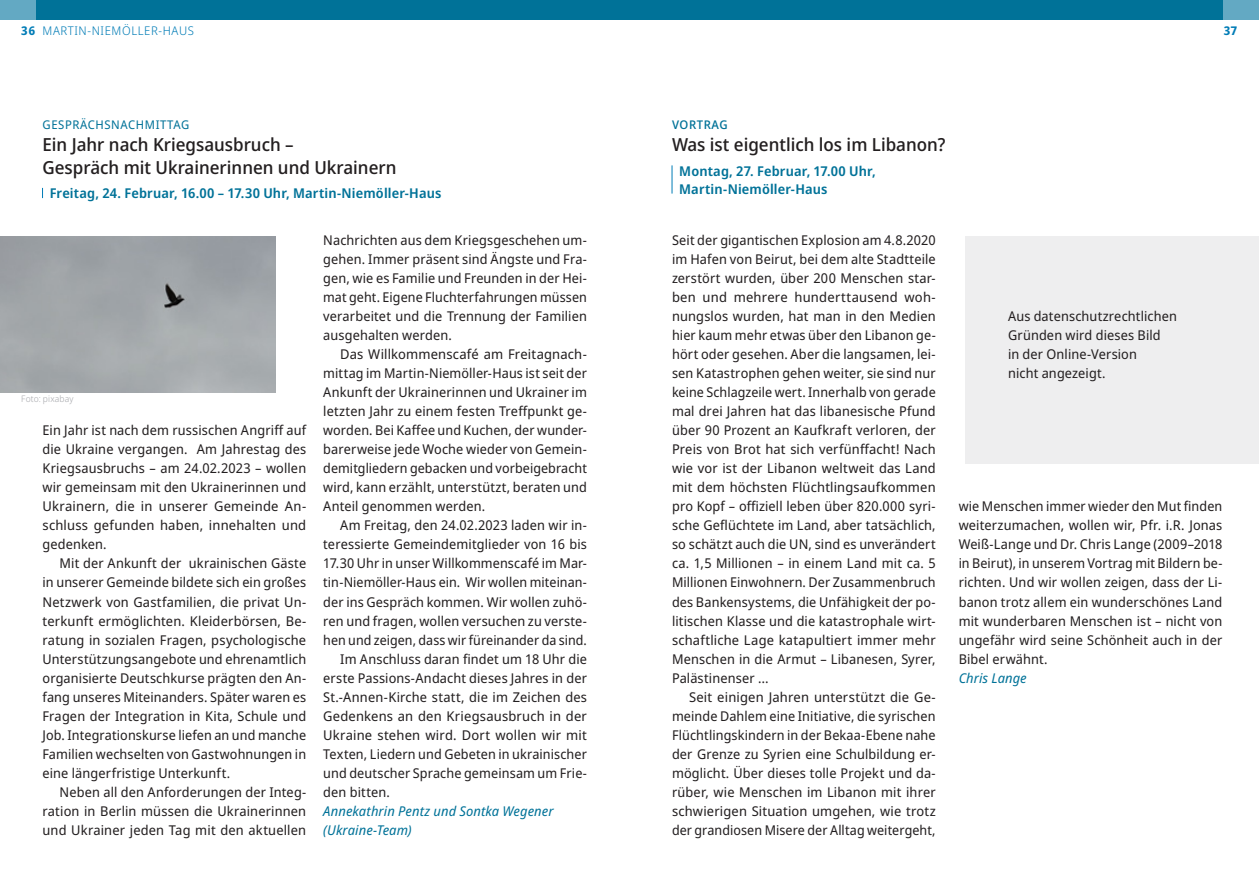
<style>
.page{position:relative;width:1259px;height:893px;background:#fff}
.page>*{position:absolute;margin:0;border:0;box-sizing:border-box;transform-origin:0 0}
.ÜberschirftKlein{font:500 18px/22.5px "Noto Sans Display";color:#231f20}
.Fließtext_Einzug{font:13.5px/19px "Noto Sans Display";letter-spacing:.01em;color:#231f20;text-align:justify}
.Fließt{font:13.5px/19px "Noto Sans Display";letter-spacing:.01em;color:#231f20;text-align:justify}
.Zeit_Ort{font:600 13.5px/18px "Noto Sans Display";letter-spacing:.01em;color:#007298}
.Autoren{font:italic 13.5px/19px "Noto Sans Display";letter-spacing:.01em;color:#007298}
.Fließt-2{font:italic 13.5px "Noto Sans Display";letter-spacing:.005em;color:#007298}
.Rubrik{font:300 12px "Noto Sans Display";letter-spacing:.05em;color:#007cb6}
.Dachzeile{font:12px "Noto Sans Display";letter-spacing:.05em;color:#007298}
.Dachzeile-2{font:500 12px "Noto Sans Display";letter-spacing:.05em;color:#007298}
.Rubrik-2{font:700 12px "Noto Sans Display";color:#007cb6}
.Quellen{font:300 9px "Noto Sans Display";letter-spacing:.015em;color:#a8a9ad}
</style>
<div class="page">
<div style="left:966px;top:236px;width:293px;height:227px;background:#eeeeef"></div>
<div style="left:34px;top:0;width:1191px;height:19px;background:#007298"></div>
<div style="left:0;top:0;width:35px;height:19px;background:#63a9c3"></div>
<div style="left:1223px;top:0;width:36px;height:19px;background:#63a9c3"></div>
<svg style="left:671px;top:165px;width:1px;height:29px"></svg>
<img style="left:0;top:236px;width:275px;height:156px">
<p class="Rubrik-2" style="left:21px;top:22px;width:15px">36</p>
<p class="Rubrik" style="left:43px;top:22px;width:153px">MARTIN-NIEMÖLLER-HAUS</p>
<p class="Rubrik-2" style="left:1223px;top:22px;width:15px">37</p>
<p class="Dachzeile" style="left:43px;top:116px;width:148px">GESPRÄCHSNACHMITTAG</p>
<p class="ÜberschirftKlein" style="left:43px;top:134px;width:355px">Ein Jahr nach Kriegsausbruch –<br>Gespräch mit Ukrainerinnen und Ukrainern</p>
<p class="Zeit_Ort" style="left:50px;top:184px;width:393px">Freitag, 24. Februar, 16.00 – 17.30 Uhr, Martin-Niemöller-Haus</p>
<p class="Fließtext_Einzug" style="left:323px;top:230px;width:265px">Nachrichten aus dem Kriegsgeschehen um&shy;gehen. Immer präsent sind Ängste und Fra&shy;gen, wie es Familie und Freunden in der Hei&shy;mat geht. Eigene Fluchterfahrungen müssen verarbeitet und die Trennung der Familien ausgehalten werden.</p>
<p class="Fließtext_Einzug" style="left:323px;top:345px;width:265px;text-indent:17px">Das Willkommenscafé am Freitagnach&shy;mittag im Martin-Niemöller-Haus ist seit der Ankunft der Ukrainerinnen und Ukrainer im letzten Jahr zu einem festen Treffpunkt ge&shy;worden. Bei Kaffee und Kuchen, der wunder&shy;barerweise jede Woche wieder von Gemein&shy;demitgliedern gebacken und vorbeigebracht wird, kann erzählt, unterstützt, beraten und Anteil genommen werden.</p>
<p class="Fließtext_Einzug" style="left:323px;top:516px;width:265px;text-indent:17px">Am Freitag, den 24.02.2023 laden wir in&shy;teressierte Gemeindemitglieder von 16 bis 17.30 Uhr in unser Willkommenscafé im Mar&shy;tin-Niemöller-Haus ein. Wir wollen miteinan&shy;der ins Gespräch kommen. Wir wollen zuhö&shy;ren und fragen, wollen versuchen zu verste&shy;hen und zeigen, dass wir füreinander da sind.</p>
<p class="Fließtext_Einzug" style="left:323px;top:649px;width:265px;text-indent:17px">Im Anschluss daran findet um 18 Uhr die erste Passions-Andacht dieses Jahres in der St.-Annen-Kirche statt, die im Zeichen des Gedenkens an den Kriegsausbruch in der Ukraine stehen wird. Dort wollen wir mit Texten, Liedern und Gebeten in ukrainischer und deutscher Sprache gemeinsam um Frie&shy;den bitten.</p>
<p class="Autoren" style="left:323px;top:802px;width:232px">Annekathrin Pentz und Sontka Wegener (Ukraine-Team)</p>
<p class="Quellen" style="left:21px;top:392px;width:54px">Foto: pixabay</p>
<p class="Fließt" style="left:43px;top:421px;width:265px">Ein Jahr ist nach dem russischen Angriff auf die Ukraine vergangen. Am Jahrestag des Kriegsausbruchs – am 24.02.2023 – wollen wir gemeinsam mit den Ukrainerinnen und Ukrainern, die in unserer Gemeinde An&shy;schluss gefunden haben, innehalten und gedenken.</p>
<p class="Fließtext_Einzug" style="left:43px;top:554px;width:265px;text-indent:17px">Mit der Ankunft der ukrainischen Gäste in unserer Gemeinde bildete sich ein großes Netzwerk von Gastfamilien, die privat Un&shy;terkunft ermöglichten. Kleiderbörsen, Be&shy;ratung in sozialen Fragen, psychologische Unterstützungsangebote und ehrenamtlich organisierte Deutschkurse prägten den An&shy;fang unseres Miteinanders. Später waren es Fragen der Integration in Kita, Schule und Job. Integrationskurse liefen an und manche Familien wechselten von Gastwohnungen in eine längerfristige Unterkunft.</p>
<p class="Fließtext_Einzug" style="left:43px;top:783px;width:265px;text-indent:17px">Neben all den Anforderungen der Integ&shy;ration in Berlin müssen die Ukrainerinnen und Ukrainer jeden Tag mit den aktuellen</p>
<p class="Dachzeile-2" style="left:672px;top:116px;width:57px">VORTRAG</p>
<p class="ÜberschirftKlein" style="left:672px;top:134px;width:275px">Was ist eigentlich los im Libanon?</p>
<p class="Zeit_Ort" style="left:679px;top:162px;width:198px">Montag, 27. Februar, 17.00 Uhr,<br>Martin-Niemöller-Haus</p>
<p class="Fließt" style="left:672px;top:230px;width:265px">Seit der gigantischen Explosion am 4.8.2020 im Hafen von Beirut, bei dem alte Stadtteile zerstört wurden, über 200 Menschen star&shy;ben und mehrere hunderttausend woh&shy;nungslos wurden, hat man in den Medien hier kaum mehr etwas über den Libanon ge&shy;hört oder gesehen. Aber die langsamen, lei&shy;sen Katastrophen gehen weiter, sie sind nur keine Schlagzeile wert. Innerhalb von gerade mal drei Jahren hat das libanesische Pfund über 90 Prozent an Kaufkraft verloren, der Preis von Brot hat sich verfünffacht! Nach wie vor ist der Libanon weltweit das Land mit dem höchsten Flüchtlingsaufkommen pro Kopf – offiziell leben über 820.000 syri&shy;sche Geflüchtete im Land, aber tatsächlich, so schätzt auch die UN, sind es unverändert ca. 1,5 Millionen – in einem Land mit ca. 5<br>Millionen Einwohnern. Der Zusammenbruch des Bankensystems, die Unfähigkeit der po&shy;litischen Klasse und die katastrophale wirt&shy;schaftliche Lage katapultiert immer mehr Menschen in die Armut – Libanesen, Syrer, Palästinenser …</p>
<p class="Fließtext_Einzug" style="left:672px;top:688px;width:265px;text-indent:17px">Seit einigen Jahren unterstützt die Ge&shy;meinde Dahlem eine Initiative, die syrischen Flüchtlingskindern in der Bekaa-Ebene nahe der Grenze zu Syrien eine Schulbildung er&shy;möglicht. Über dieses tolle Projekt und da&shy;rüber, wie Menschen im Libanon mit ihrer schwierigen Situation umgehen, wie trotz der grandiosen Misere der Alltag weitergeht,</p>
<p class="Fließtext_Einzug" style="left:1008px;top:307px;width:171px">Aus datenschutzrechtlichen</p>
<p class="Fließtext_Einzug" style="left:1008px;top:326px;width:154px">Gründen wird dieses Bild</p>
<p class="Fließtext_Einzug" style="left:1008px;top:345px;width:130px">in der Online-Version</p>
<p class="Fließtext_Einzug" style="left:1008px;top:364px;width:99px">nicht angezeigt.</p>
<p class="Fließtext_Einzug" style="left:958px;top:497px;width:265px">wie Menschen immer wieder den Mut finden weiterzumachen, wollen wir, Pfr. i.R. Jonas Weiß-Lange und Dr. Chris Lange (2009–2018 in Beirut), in unserem Vortrag mit Bildern be&shy;richten. Und wir wollen zeigen, dass der Li&shy;banon trotz allem ein wunderschönes Land mit wunderbaren Menschen ist – nicht von ungefähr wird seine Schönheit auch in der Bibel erwähnt.</p>
<p class="Fließt-2" style="left:958px;top:668px;width:70px">Chris Lange</p>
</div>
